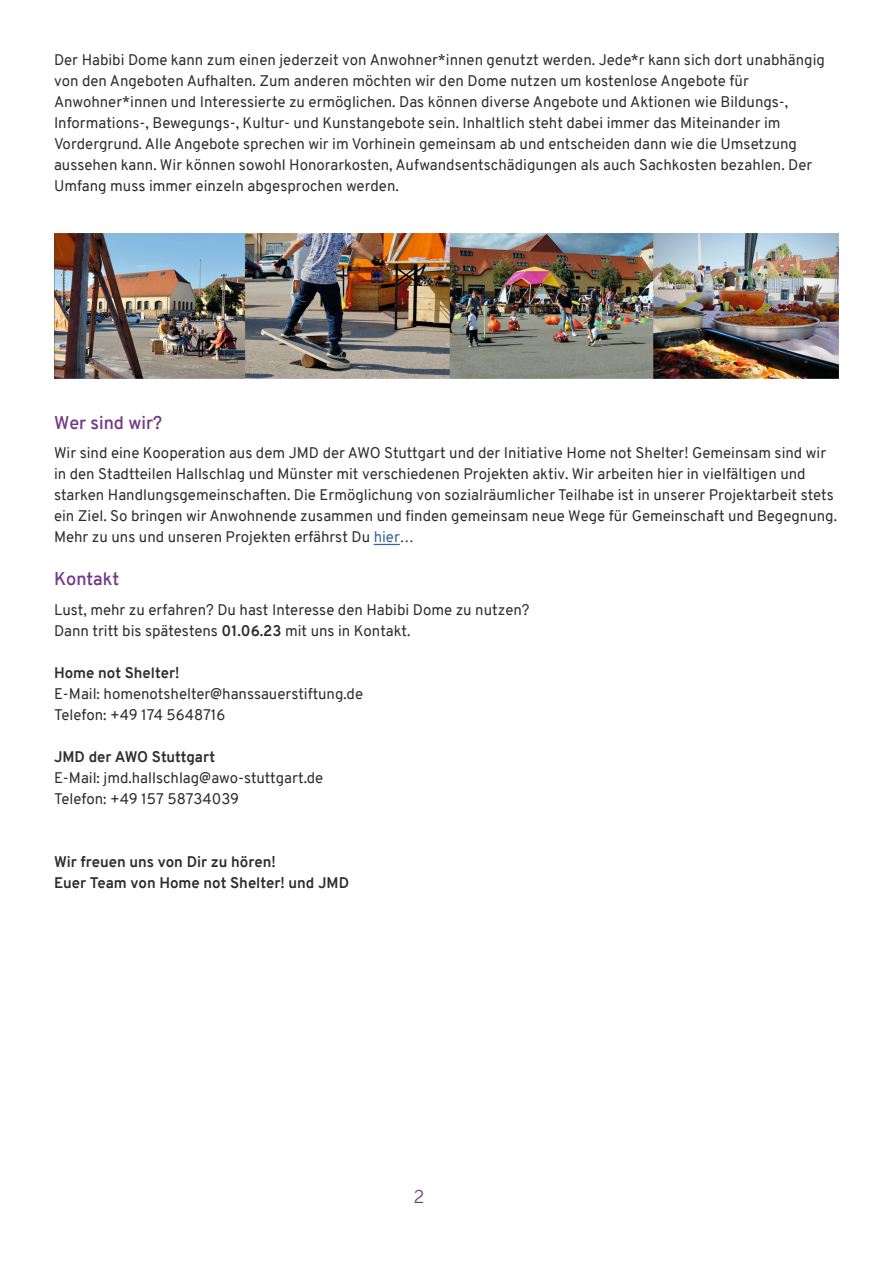
<style>
.page{position:relative;width:893px;height:1263px;background:#fff}
.page>*{position:absolute;margin:0;border:0;box-sizing:border-box;transform-origin:0 0}
.Unterüberschrift{font:600 18px "Overpass";color:#73388b}
.t1{font:300 18px "Overpass";color:#73388b}
.Fließtext{font:15px/21px "Overpass";color:#2d2d2c}
.Fließtext-2{font:700 15px "Overpass";color:#2d2d2c}
.s1{color:#36619e}
.s2{font-weight:700}
</style>
<div class="page">
<svg style="left:374px;top:544px;width:26px;height:1px"></svg>
<img style="left:54px;top:234px;width:785px;height:145px">
<p class="Fließtext" style="left:54px;top:50px;width:772px">Der Habibi Dome kann zum einen jederzeit von Anwohner*innen genutzt werden. Jede*r kann sich dort unabhängig von den Angeboten Aufhalten. Zum anderen möchten wir den Dome nutzen um kostenlose Angebote für Anwohner*innen und Interessierte zu ermöglichen. Das können diverse Angebote und Aktionen wie Bildungs-, Informations-, Bewegungs-, Kultur- und Kunstangebote sein. Inhaltlich steht dabei immer das Miteinander im Vordergrund. Alle Angebote sprechen wir im Vorhinein gemeinsam ab und entscheiden dann wie die Umsetzung aussehen kann. Wir können sowohl Honorarkosten, Aufwandsentschädigungen als auch Sachkosten bezahlen. Der Umfang muss immer einzeln abgesprochen werden.</p>
<p class="Unterüberschrift" style="left:54px;top:410px;width:110px">Wer sind wir?</p>
<p class="Fließtext" style="left:54px;top:443px;width:785px">Wir sind eine Kooperation aus dem JMD der AWO Stuttgart und der Initiative Home not Shelter! Gemeinsam sind wir in den Stadtteilen Hallschlag und Münster mit verschiedenen Projekten aktiv. Wir arbeiten hier in vielfältigen und starken Handlungsgemeinschaften. Die Ermöglichung von sozialräumlicher Teilhabe ist in unserer Projektarbeit stets ein Ziel. So bringen wir Anwohnende zusammen und finden gemeinsam neue Wege für Gemeinschaft und Begegnung.<br>Mehr zu uns und unseren Projekten erfährst Du <span class="s1">hier</span>…</p>
<p class="Unterüberschrift" style="left:54px;top:566px;width:67px">Kontakt</p>
<p class="Fließtext" style="left:54px;top:599px;width:477px">Lust, mehr zu erfahren? Du hast Interesse den Habibi Dome zu nutzen?</p>
<p class="Fließtext" style="left:54px;top:620px;width:358px">Dann tritt bis spätestens <span class="s2">01.06.23</span> mit uns in Kontakt.</p>
<p class="Fließtext-2" style="left:54px;top:662px;width:127px">Home not Shelter!</p>
<p class="Fließtext" style="left:54px;top:683px;width:311px">E-Mail: homenotshelter@hanssauerstiftung.de</p>
<p class="Fließtext" style="left:54px;top:704px;width:173px">Telefon: +49 174 5648716</p>
<p class="Fließtext-2" style="left:54px;top:746px;width:163px">JMD der AWO Stuttgart</p>
<p class="Fließtext" style="left:54px;top:767px;width:271px">E-Mail: jmd.hallschlag@awo-stuttgart.de</p>
<p class="Fließtext" style="left:54px;top:788px;width:187px">Telefon: +49 157 58734039</p>
<p class="Fließtext-2" style="left:54px;top:851px;width:223px">Wir freuen uns von Dir zu hören!</p>
<p class="Fließtext-2" style="left:54px;top:872px;width:297px">Euer Team von Home not Shelter! und JMD</p>
<p class="t1" style="left:414px;top:1183px;width:12px">2</p>
</div>
